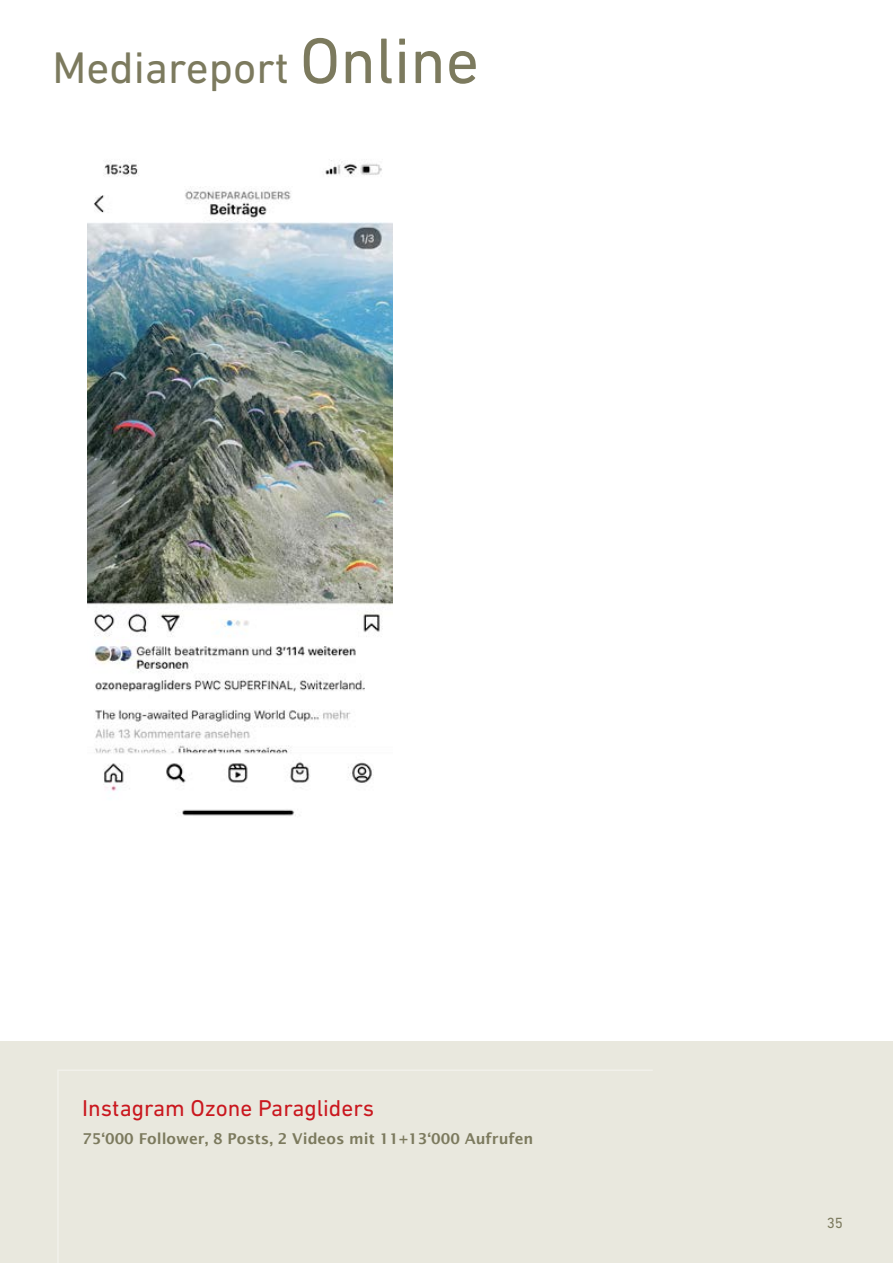
<style>
.page{position:relative;width:893px;height:1263px;background:#fff}
.page>*{position:absolute;margin:0;border:0;box-sizing:border-box;transform-origin:0 0}
.t1{font:45px "DIN Next LT Pro";color:#7c7a5e}
.t2{font:23.25px "DIN Next LT Pro";color:#ca171e}
.t3{font:600 15px "Lucida Sans";color:#7c7a5e}
.t4{font:15px "DIN Next LT Pro";color:#7c7a5e}
.s1{font-size:65.4px}
</style>
<div class="page">
<div style="left:0;top:1041px;width:893px;height:222px;background:#e9e8de"></div>
<svg style="left:58px;top:1070px;width:594px;height:1px"></svg>
<img style="left:88px;top:159px;width:304px;height:657px">
<h1 class="t1" style="left:53px;top:42px;width:428px">Mediareport <span class="s1">Online</span></h1>
<h2 class="t2" style="left:82px;top:1094px;width:293px">Instagram Ozone Paragliders</h2>
<p class="t3" style="left:82px;top:1130px;width:453px">75‘000 Follower, 8 Posts, 2 Videos mit 11+13‘000 Aufrufen</p>
<p class="t4" style="left:827px;top:1215px;width:18px">35</p>
</div>
